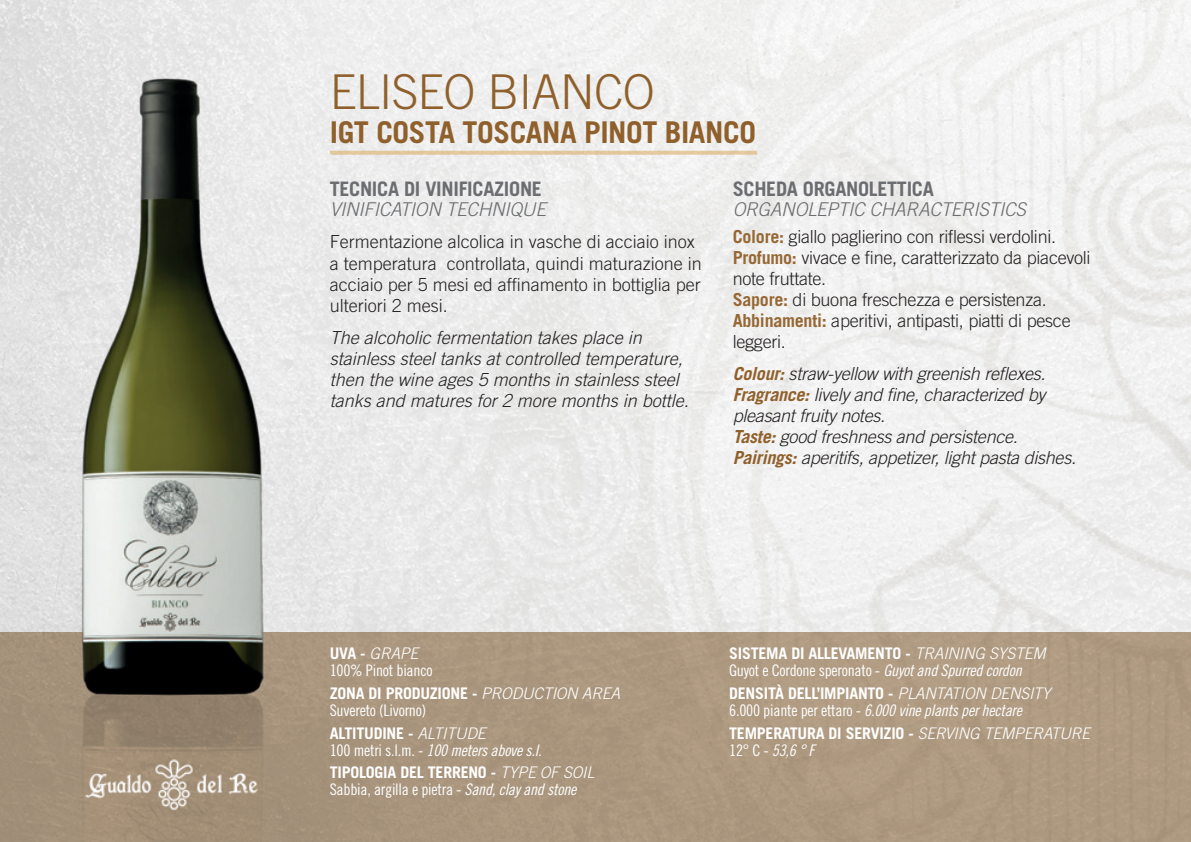
<style>
.page{position:relative;width:1191px;height:842px;background:#fff}
.page>*{position:absolute;margin:0;border:0;box-sizing:border-box;transform-origin:0 0}
.t1{font:300 48px "Trade Gothic LT Std";letter-spacing:-.015em;color:#8f602b}
.t2{font:700 30px "Trade Gothic LT Std";letter-spacing:-.015em;color:#8f602b}
.t3{font:700 20px "Trade Gothic LT Std";letter-spacing:-.015em;color:#6c6d70}
.t4{font:italic 300 19px "Trade Gothic LT Std";letter-spacing:-.015em;color:#6c6d70}
.t5{font:300 18px/21px "Trade Gothic LT Std";letter-spacing:-.015em;color:#231f20}
.t6{font:italic 300 18px/21px "Trade Gothic LT Std";color:#231f20}
.t7{font:700 16px "Trade Gothic LT Std";letter-spacing:-.015em;color:#fff}
.t8{font:16px "Trade Gothic LT Std Cn 18";letter-spacing:-.015em;color:#fff}
.t9{font:16px "Trade Gothic LT Std Cn 18 Obl";letter-spacing:-.015em;color:#fff}
.t10{font:italic 300 16px "Trade Gothic LT Std";letter-spacing:-.015em;color:#fff}
.s1{font-weight:700;color:#966835}
.s2{font-weight:700;color:#8f602b}
.s3{font-weight:700;font-style:normal}
.s4{font-weight:300;font-style:italic}
.s5{font-family:"Trade Gothic LT Std Cn 18"}
.s6{font-family:"Trade Gothic LT Std Cn 18 Obl"}
</style>
<div class="page">
<img style="left:0;top:0;width:147px;height:632px">
<div style="left:0;top:632px;width:1191px;height:210px;background:#ac987f"></div>
<img style="left:71px;top:62px;width:204px;height:614px">
<img style="left:71px;top:676px;width:204px;height:166px">
<svg style="left:330px;top:151px;width:427px;height:4px;background:#e3caa2"></svg>
<img style="left:84px;top:755px;width:175px;height:59px">
<h1 class="t1" style="left:330px;top:63px;width:326px">ELISEO BIANCO</h1>
<h2 class="t2" style="left:330px;top:114px;width:428px">IGT COSTA TOSCANA PINOT BIANCO</h2>
<p class="t3" style="left:330px;top:177px;width:214px">TECNICA DI VINIFICAZIONE</p>
<p class="t4" style="left:330px;top:198px;width:218px">VINIFICATION TECHNIQUE</p>
<p class="t5" style="left:330px;top:231px;width:374px">Fermentazione alcolica in vasche di acciaio inox a temperatura controllata, quindi maturazione in acciaio per 5 mesi ed affinamento in bottiglia per ulteriori 2 mesi.</p>
<p class="t6" style="left:330px;top:327px;width:361px">The alcoholic fermentation takes place in stainless steel tanks at controlled temperature, then the wine ages 5 months in stainless steel tanks and matures for 2 more months in bottle.</p>
<p class="t3" style="left:732px;top:177px;width:203px">SCHEDA ORGANOLETTICA</p>
<p class="t4" style="left:732px;top:198px;width:295px">ORGANOLEPTIC CHARACTERISTICS</p>
<p class="t5" style="left:732px;top:226px;width:359px"><span class="s1">Colore:</span> giallo paglierino con riflessi verdolini.<br><span class="s1">Profumo:</span> vivace e fine, caratterizzato da piacevoli note fruttate.<br><span class="s1">Sapore:</span> di buona freschezza e persistenza.<br><span class="s1">Abbinamenti:</span> aperitivi, antipasti, piatti di pesce leggeri.</p>
<p class="t6" style="left:732px;top:364px;width:345px"><span class="s2">Colour:</span> straw-yellow with greenish reflexes.<br><span class="s2">Fragrance:</span> lively and fine, characterized by pleasant fruity notes.<br><span class="s2">Taste:</span> good freshness and persistence.<br><span class="s2">Pairings:</span> aperitifs, appetizer, light pasta dishes.</p>
<p class="t10" style="left:330px;top:644px;width:90px"><span class="s3">UVA -</span> GRAPE</p>
<p class="t8" style="left:330px;top:661px;width:104px">100% Pinot bianco</p>
<p class="t7" style="left:330px;top:683px;width:292px">ZONA DI PRODUZIONE - <span class="s4">PRODUCTION AREA</span></p>
<p class="t8" style="left:330px;top:701px;width:98px">Suvereto (Livorno)</p>
<p class="t7" style="left:330px;top:723px;width:157px">ALTITUDINE - <span class="s4">ALTITUDE</span></p>
<p class="t9" style="left:330px;top:740px;width:213px"><span class="s5">100 metri s.l.m. -</span> 100 meters above s.l.</p>
<p class="t7" style="left:330px;top:763px;width:266px">TIPOLOGIA DEL TERRENO - <span class="s4">TYPE OF SOIL</span></p>
<p class="t8" style="left:330px;top:780px;width:248px">Sabbia, argilla e pietra - <span class="s6">Sand, clay and stone</span></p>
<p class="t7" style="left:729px;top:644px;width:318px">SISTEMA DI ALLEVAMENTO - <span class="s4">TRAINING SYSTEM</span></p>
<p class="t8" style="left:729px;top:661px;width:294px">Guyot e Cordone speronato - <span class="s6">Guyot and Spurred cordon</span></p>
<p class="t7" style="left:729px;top:683px;width:323px">DENSITÀ DELL’IMPIANTO - <span class="s4">PLANTATION DENSITY</span></p>
<p class="t9" style="left:729px;top:701px;width:294px"><span class="s5">6.000 piante per ettaro -</span> 6.000 vine plants per hectare</p>
<p class="t7" style="left:729px;top:723px;width:362px">TEMPERATURA DI SERVIZIO - <span class="s4">SERVING TEMPERATURE</span></p>
<p class="t9" style="left:729px;top:740px;width:87px"><span class="s5">12° C -</span> 53,6 ° F</p>
</div>
